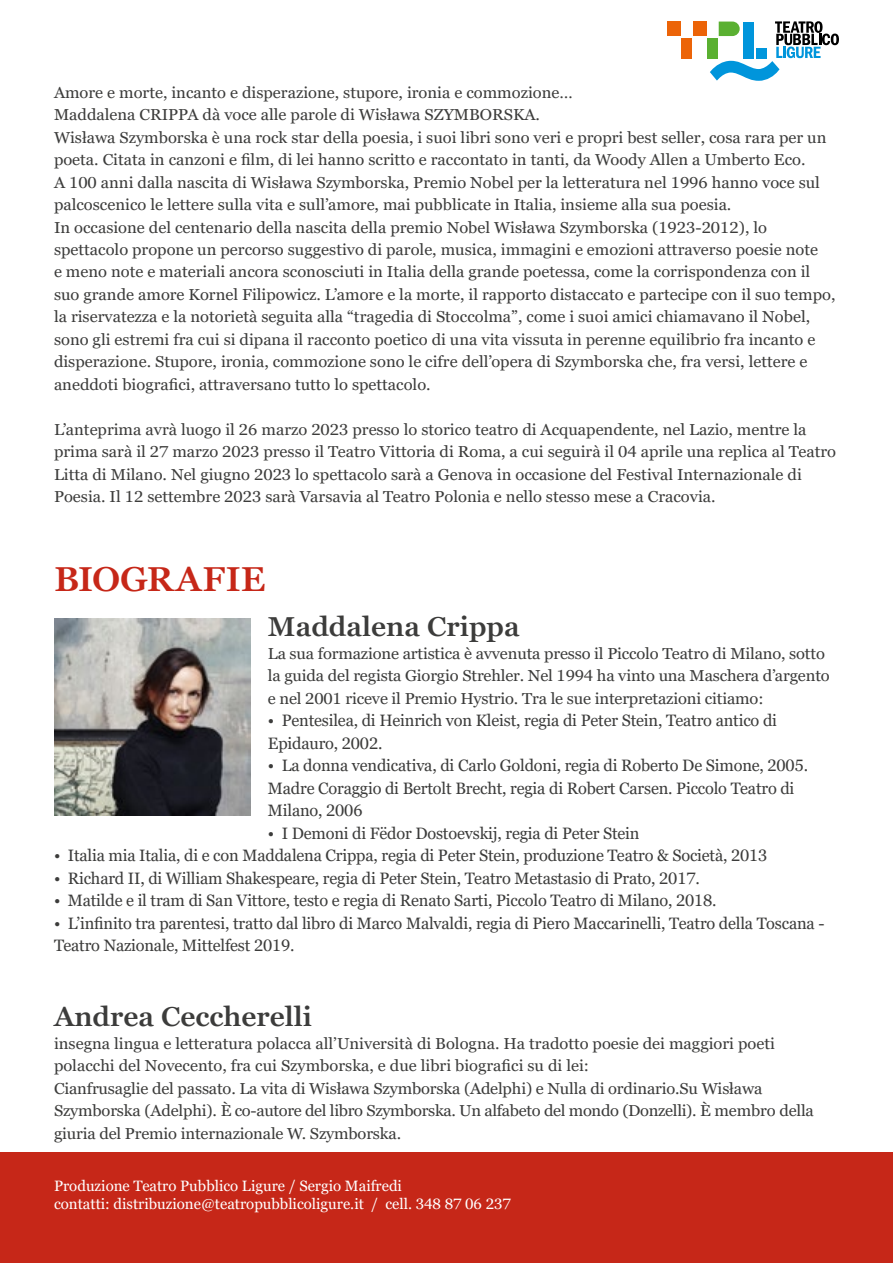
<style>
.page{position:relative;width:893px;height:1263px;background:#fff}
.page>*{position:absolute;margin:0;border:0;box-sizing:border-box;transform-origin:0 0}
.t1{font:600 34.5px "Georgia Pro";letter-spacing:-.005em;color:#c62718;scale:1.04 1}
.t2{font:600 27.3px "Georgia Pro";color:#3c3c3b;scale:1.04 1}
.t3{font:16.5px/22.5px "Georgia Pro";letter-spacing:-.01em;color:#3c3c3b}
.t4{font:15.9px/22.5px "Georgia Pro";color:#3c3c3b;scale:1.04 1}
.t5{font:15px/18px "Georgia Pro";color:#fff}
.t6{font:14.4px/18px "Georgia Pro";letter-spacing:.01em;color:#fff;scale:1.04 1}
</style>
<div class="page">
<div style="left:693px;top:22px;width:14px;height:14px;background:#ec6408"></div>
<div style="left:681px;top:38px;width:11px;height:21px;background:#ec6408"></div>
<div style="left:667px;top:22px;width:14px;height:14px;background:#ec6408"></div>
<svg style="left:707px;top:21px;width:132px;height:60px"></svg>
<div style="left:0;top:1152px;width:893px;height:111px;background:#c62718"></div>
<img style="left:54px;top:619px;width:197px;height:197px">
<p class="t4" style="left:54px;top:81px;width:753px">Amore e morte, incanto e disperazione, stupore, ironia e commozione…<br>Maddalena CRIPPA dà voce alle parole di Wisława SZYMBORSKA.<br>Wisława Szymborska è una rock star della poesia, i suoi libri sono veri e propri best seller, cosa rara per un poeta. Citata in canzoni e film, di lei hanno scritto e raccontato in tanti, da Woody Allen a Umberto Eco.<br>A 100 anni dalla nascita di Wisława Szymborska, Premio Nobel per la letteratura nel 1996 hanno voce sul palcoscenico le lettere sulla vita e sull’amore, mai pubblicate in Italia, insieme alla sua poesia.<br>In occasione del centenario della nascita della premio Nobel Wisława Szymborska (1923-2012), lo spettacolo propone un percorso suggestivo di parole, musica, immagini e emozioni attraverso poesie note<br>e meno note e materiali ancora sconosciuti in Italia della grande poetessa, come la corrispondenza con il suo grande amore Kornel Filipowicz. L’amore e la morte, il rapporto distaccato e partecipe con il suo tempo, la riservatezza e la notorietà seguita alla “tragedia di Stoccolma”, come i suoi amici chiamavano il Nobel, sono gli estremi fra cui si dipana il racconto poetico di una vita vissuta in perenne equilibrio fra incanto e disperazione. Stupore, ironia, commozione sono le cifre dell’opera di Szymborska che, fra versi, lettere e aneddoti biografici, attraversano tutto lo spettacolo.</p>
<p class="t4" style="left:54px;top:419px;width:754px">L’anteprima avrà luogo il 26 marzo 2023 presso lo storico teatro di Acquapendente, nel Lazio, mentre la prima sarà il 27 marzo 2023 presso il Teatro Vittoria di Roma, a cui seguirà il 04 aprile una replica al Teatro Litta di Milano. Nel giugno 2023 lo spettacolo sarà a Genova in occasione del Festival Internazionale di Poesia. Il 12 settembre 2023 sarà Varsavia al Teatro Polonia e nello stesso mese a Cracovia.</p>
<h1 class="t1" style="left:54px;top:559px;width:205px">BIOGRAFIE</h1>
<h2 class="t2" style="left:268px;top:611px;width:244px">Maddalena Crippa</h2>
<p class="t4" style="left:268px;top:642px;width:542px">La sua formazione artistica è avvenuta presso il Piccolo Teatro di Milano, sotto la guida del regista Giorgio Strehler. Nel 1994 ha vinto una Maschera d’argento e nel 2001 riceve il Premio Hystrio. Tra le sue interpretazioni citiamo:</p>
<p class="t3" style="left:268px;top:710px;width:511px">• Pentesilea, di Heinrich von Kleist, regia di Peter Stein, Teatro antico di<br>Epidauro, 2002.</p>
<p class="t3" style="left:268px;top:755px;width:542px">• La donna vendicativa, di Carlo Goldoni, regia di Roberto De Simone, 2005.<br>Madre Coraggio di Bertolt Brecht, regia di Robert Carsen. Piccolo Teatro di<br>Milano, 2006</p>
<p class="t3" style="left:268px;top:822px;width:373px">• I Demoni di Fëdor Dostoevskij, regia di Peter Stein</p>
<p class="t3" style="left:54px;top:845px;width:715px">• Italia mia Italia, di e con Maddalena Crippa, regia di Peter Stein, produzione Teatro &amp; Società, 2013</p>
<p class="t3" style="left:54px;top:867px;width:647px">• Richard II, di William Shakespeare, regia di Peter Stein, Teatro Metastasio di Prato, 2017.</p>
<p class="t3" style="left:54px;top:890px;width:664px">• Matilde e il tram di San Vittore, testo e regia di Renato Sarti, Piccolo Teatro di Milano, 2018.</p>
<p class="t3" style="left:54px;top:912px;width:772px">• L’infinito tra parentesi, tratto dal libro di Marco Malvaldi, regia di Piero Maccarinelli, Teatro della Toscana -<br>Teatro Nazionale, Mittelfest 2019.</p>
<h2 class="t2" style="left:54px;top:1001px;width:250px">Andrea Ceccherelli</h2>
<p class="t4" style="left:54px;top:1032px;width:732px">insegna lingua e letteratura polacca all’Università di Bologna. Ha tradotto poesie dei maggiori poeti polacchi del Novecento, fra cui Szymborska, e due libri biografici su di lei:<br>Cianfrusaglie del passato. La vita di Wisława Szymborska (Adelphi) e Nulla di ordinario.Su Wisława Szymborska (Adelphi). È co-autore del libro Szymborska. Un alfabeto del mondo (Donzelli). È membro della giuria del Premio internazionale W. Szymborska.</p>
<p class="t5" style="left:54px;top:1177px;width:458px">Produzione Teatro Pubblico Ligure / Sergio Maifredi<br>contatti: distribuzione@teatropubblicoligure.it / cell. 348 87 06 237</p>
<p class="t6" style="left:106px;top:1178px;width:395px">one Teatro Pubblico Ligure / Sergio Maifredi<br>: distribuzione@teatropubblicoligure.it / cell. 348 87 06 237</p>
</div>
